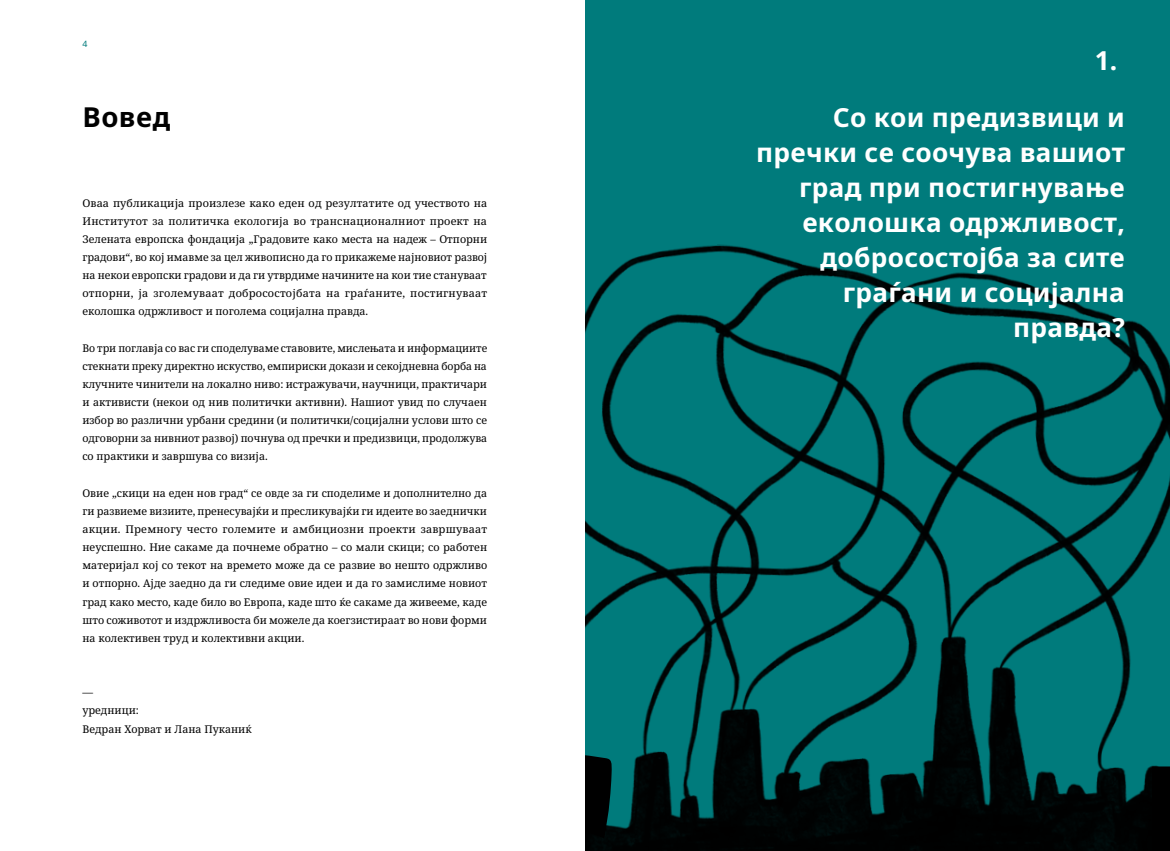
<style>
.page{position:relative;width:1170px;height:851px;background:#fff}
.page>*{position:absolute;margin:0;border:0;box-sizing:border-box;transform-origin:0 0}
.t1{font:27.5px "Noto Sans";letter-spacing:.02em;color:#000}
.t2{font:26.25px/35px "Noto Sans";letter-spacing:.01em;color:#fff;text-align:right}
.t3{font:10.62px/18.1px "Noto Serif";color:#000;text-align:justify}
.t4{font:8.75px "Noto Sans";color:#007b7c}
</style>
<div class="page">
<div style="left:585px;top:0;width:584px;height:850px;background:#007b7c"></div>
<img style="left:585px;top:244px;width:584px;height:606px">
<svg style="left:1152px;top:766px;width:17px;height:84px"></svg>
<svg style="left:585px;top:755px;width:27px;height:83px;background:#000b0b"></svg>
<p class="t4" style="left:82px;top:38px;width:7px">4</p>
<h1 class="t1" style="left:82px;top:98px;width:89px">Вовед</h1>
<p class="t3" style="left:82px;top:194px;width:406px">Оваа публикација произлезе како еден од резултатите од учеството на Институтот за политичка екологија во транснационалниот проект на Зелената европска фондација „Градовите како места на надеж – Отпорни градови“, во кој имавме за цел живописно да го прикажеме најновиот развој на некои европски градови и да ги утврдиме начините на кои тие стануваат отпорни, ја зголемуваат добросостојбата на граѓаните, постигнуваат еколошка одржливост и поголема социјална правдa.</p>
<p class="t3" style="left:82px;top:339px;width:406px">Во три поглавја со вас ги споделуваме ставовите, мислењата и информациите стекнати преку директно искуство, емпириски докази и секојдневна борба на клучните чинители на локално ниво: истражувачи, научници, практичари и активисти (некои од нив политички активни). Нашиот увид по случаен избор во различни урбани средини (и политички/социјални услови што се одговорни за нивниот развој) почнува од пречки и предизвици, продолжува со практики и завршува со визија.</p>
<p class="t3" style="left:82px;top:484px;width:406px">Овие „скици на еден нов град“ се овде за ги споделиме и дополнително да ги развиеме визиите, пренесувајќи и пресликувајќи ги идеите во заеднички акции. Премногу често големите и амбициозни проекти завршуваат неуспешно. Ние сакаме да почнеме обратно – со мали скици; со работен материјал кој со текот на времето може да се развие во нешто одржливо и отпорно. Ајде заедно да ги следиме овие идеи и да го замислиме новиот град како место, каде било во Европа, каде што ќе сакаме да живееме, каде што соживотот и издржливоста би можеле да коегзистираат во нови форми на колективен труд и колективни акции.</p>
<p class="t3" style="left:82px;top:683px;width:171px;text-align:left">—<br>уредници:<br>Ведран Хорват и Лана Пуканиќ</p>
<h2 class="t2" style="left:832px;top:33px;width:294px;line-height:57.2px">1.<br>Со кои предизвици и</h2>
<h2 class="t2" style="left:756px;top:136px;width:370px">пречки се соочува вашиот град при постигнување еколошка одржливост, добросостојба за сите граѓани и социјална правда?</h2>
</div>
